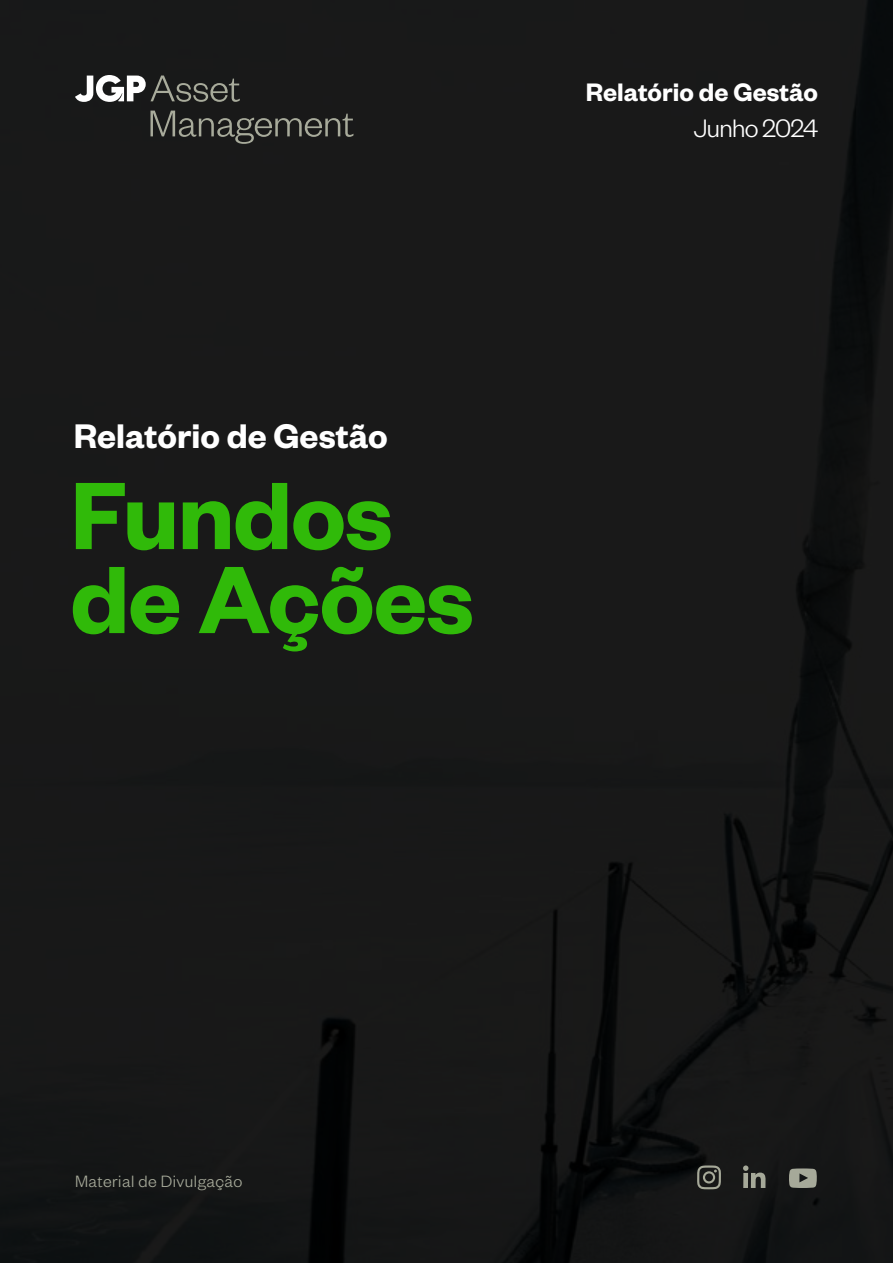
<style>
.page{position:relative;width:893px;height:1263px;background:#191919}
.page>*{position:absolute;margin:0;border:0;box-sizing:border-box;transform-origin:0 0}
.t1{font:600 105px/84px "Founders Grotesk";letter-spacing:-.01em;color:#30ba09}
.t2{font:600 37.5px "Founders Grotesk";color:#fff}
.t3{font:600 27.75px "Founders Grotesk";color:#fff}
.t4{font:300 27.75px "Founders Grotesk";letter-spacing:-.025em;color:#fff}
.t5{font:300 18px "Founders Grotesk";letter-spacing:.025em;color:#a7aa9a}
</style>
<div class="page">
<svg style="left:697px;top:1165px;width:24px;height:24px"></svg>
<svg style="left:743px;top:1165px;width:22px;height:23px"></svg>
<svg style="left:789px;top:1168px;width:28px;height:20px"></svg>
<svg style="left:75px;top:75px;width:165px;height:27px"></svg>
<svg style="left:150px;top:111px;width:203px;height:33px"></svg>
<h2 class="t2" style="left:74px;top:412px;width:315px">Relatório de Gestão</h2>
<h1 class="t1" style="left:70px;top:468px;width:405px">Fundos de Ações</h1>
<h3 class="t3" style="left:586px;top:75px;width:234px">Relatório de Gestão</h3>
<h3 class="t4" style="left:694px;top:111px;width:126px">Junho 2024</h3>
<p class="t5" style="left:75px;top:1170px;width:169px">Material de Divulgação</p>
</div>
